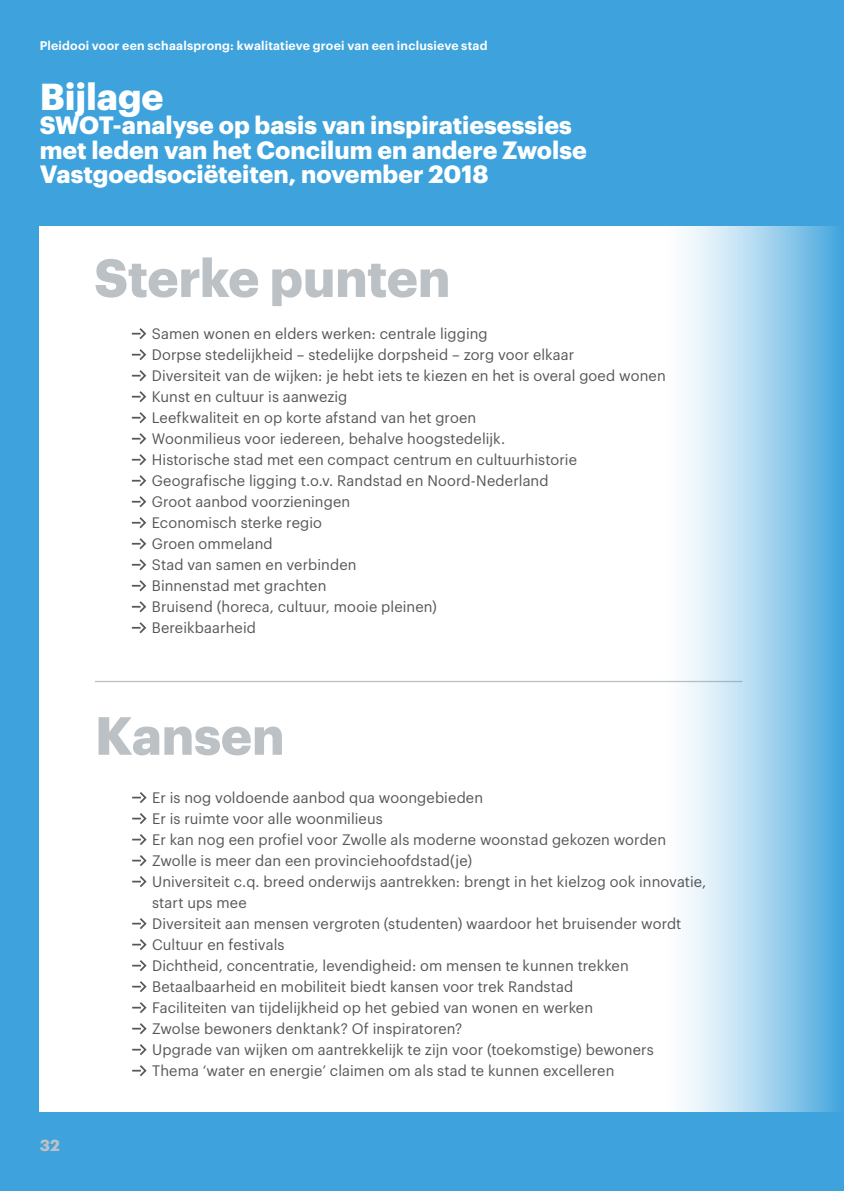
<style>
.page{position:relative;width:844px;height:1191px;background:#fff}
.page>*{position:absolute;margin:0;border:0;box-sizing:border-box;transform-origin:0 0}
.t1{font:700 52.5px "Graphik";letter-spacing:-.005em;color:#bbc1c5}
.t2{font:700 36.75px "Graphik";color:#fff}
.t3{font:700 24.5px/24.5px "Graphik";color:#fff}
.t4{font:700 15.75px "Graphik";color:#bbc1c5}
.t5{font:14.88px/21px "Graphik";letter-spacing:.01em;color:#575756}
.t6{font:600 12.25px "Graphik";letter-spacing:.02em;color:#fff}
</style>
<div class="page">
<div style="left:0;top:0;width:843px;height:1191px;background:#3ea3dc"></div>
<div style="left:40px;top:226px;width:803px;height:885px;background:#fff"></div>
<hr style="left:843px;top:0;width:1px;height:1191px;background:#3ea3dc">
<hr style="left:95px;top:681px;width:647px;height:1px;background:#bbc1c5">
<svg style="left:662px;top:226px;width:181px;height:886px"></svg>
<svg style="left:132px;top:328px;width:15px;height:12px"></svg>
<svg style="left:132px;top:349px;width:15px;height:12px"></svg>
<svg style="left:132px;top:370px;width:15px;height:12px"></svg>
<svg style="left:132px;top:391px;width:15px;height:12px"></svg>
<svg style="left:132px;top:412px;width:15px;height:12px"></svg>
<svg style="left:132px;top:433px;width:15px;height:12px"></svg>
<svg style="left:132px;top:454px;width:15px;height:12px"></svg>
<svg style="left:132px;top:475px;width:15px;height:12px"></svg>
<svg style="left:132px;top:496px;width:15px;height:12px"></svg>
<svg style="left:132px;top:517px;width:15px;height:12px"></svg>
<svg style="left:132px;top:538px;width:15px;height:12px"></svg>
<svg style="left:132px;top:559px;width:15px;height:12px"></svg>
<svg style="left:132px;top:580px;width:15px;height:12px"></svg>
<svg style="left:132px;top:601px;width:15px;height:12px"></svg>
<svg style="left:132px;top:622px;width:15px;height:12px"></svg>
<svg style="left:132px;top:792px;width:15px;height:11px"></svg>
<svg style="left:132px;top:813px;width:15px;height:11px"></svg>
<svg style="left:132px;top:834px;width:15px;height:11px"></svg>
<svg style="left:132px;top:855px;width:15px;height:11px"></svg>
<svg style="left:132px;top:876px;width:15px;height:11px"></svg>
<svg style="left:132px;top:918px;width:15px;height:11px"></svg>
<svg style="left:132px;top:939px;width:15px;height:11px"></svg>
<svg style="left:132px;top:960px;width:15px;height:11px"></svg>
<svg style="left:132px;top:981px;width:15px;height:11px"></svg>
<svg style="left:132px;top:1002px;width:15px;height:11px"></svg>
<svg style="left:132px;top:1023px;width:15px;height:11px"></svg>
<svg style="left:132px;top:1044px;width:15px;height:11px"></svg>
<svg style="left:132px;top:1065px;width:15px;height:11px"></svg>
<p class="t6" style="left:40px;top:36px;width:449px">Pleidooi voor een schaalsprong: kwalitatieve groei van een inclusieve stad</p>
<h2 class="t2" style="left:40px;top:68px;width:125px">Bijlage</h2>
<h3 class="t3" style="left:40px;top:111px;width:548px">SWOT-analyse op basis van inspiratiesessies met leden van het Concilum en andere Zwolse<br>Vastgoedsociëteiten, november 2018</h3>
<h1 class="t1" style="left:94px;top:237px;width:357px">Sterke punten</h1>
<p class="t5" style="left:152px;top:322px;width:515px">Samen wonen en elders werken: centrale ligging<br>Dorpse stedelijkheid – stedelijke dorpsheid – zorg voor elkaar<br>Diversiteit van de wijken: je hebt iets te kiezen en het is overal goed wonen Kunst en cultuur is aanwezig<br>Leefkwaliteit en op korte afstand van het groen<br>Woonmilieus voor iedereen, behalve hoogstedelijk.<br>Historische stad met een compact centrum en cultuurhistorie Geografische ligging t.o.v. Randstad en Noord-Nederland<br>Groot aanbod voorzieningen<br>Economisch sterke regio<br>Groen ommeland<br>Stad van samen en verbinden<br>Binnenstad met grachten<br>Bruisend (horeca, cultuur, mooie pleinen)<br>Bereikbaarheid</p>
<h1 class="t1" style="left:95px;top:695px;width:191px">Kansen</h1>
<p class="t4" style="left:40px;top:1133px;width:22px">32</p>
<p class="t5" style="left:152px;top:786px;width:555px">Er is nog voldoende aanbod qua woongebieden<br>Er is ruimte voor alle woonmilieus<br>Er kan nog een profiel voor Zwolle als moderne woonstad gekozen worden Zwolle is meer dan een provinciehoofdstad(je)<br>Universiteit c.q. breed onderwijs aantrekken: brengt in het kielzog ook innovatie, start ups mee<br>Diversiteit aan mensen vergroten (studenten) waardoor het bruisender wordt Cultuur en festivals<br>Dichtheid, concentratie, levendigheid: om mensen te kunnen trekken Betaalbaarheid en mobiliteit biedt kansen voor trek Randstad<br>Faciliteiten van tijdelijkheid op het gebied van wonen en werken<br>Zwolse bewoners denktank? Of inspiratoren?<br>Upgrade van wijken om aantrekkelijk te zijn voor (toekomstige) bewoners<br>Thema ‘water en energie’ claimen om als stad te kunnen excelleren</p>
</div>
